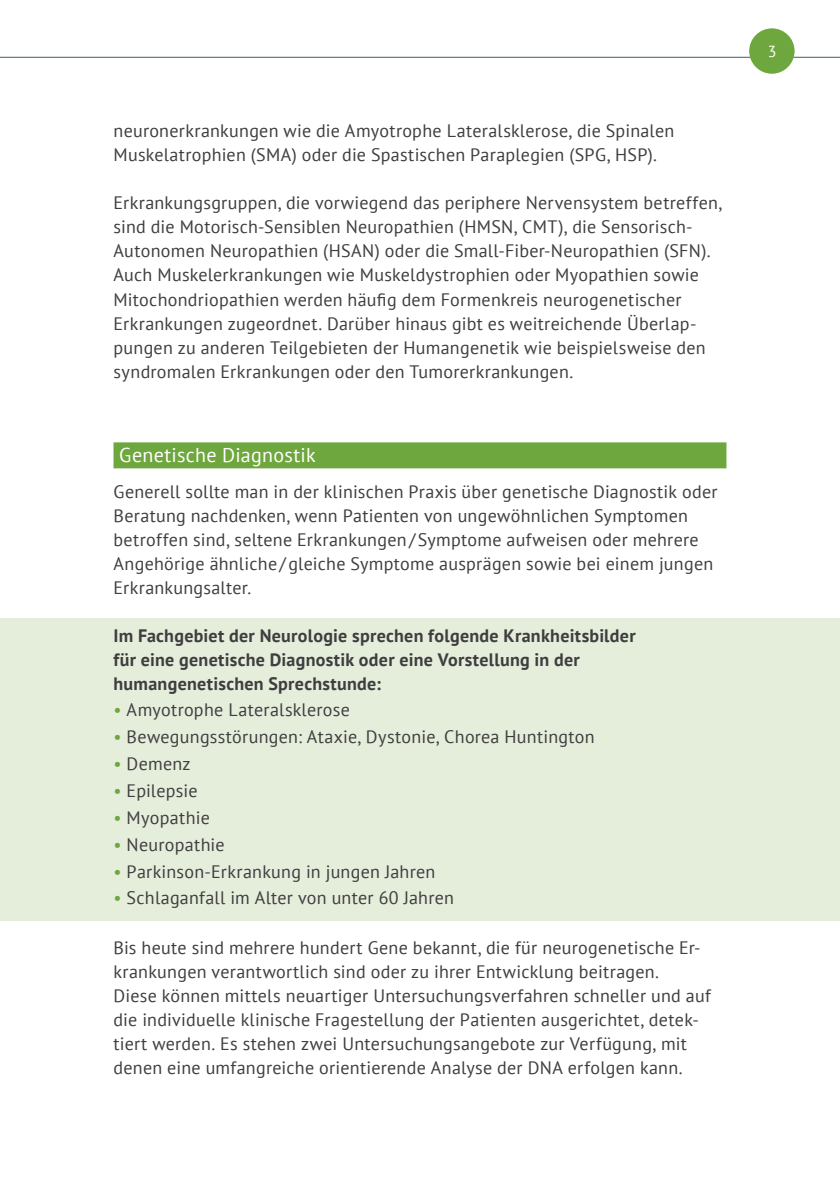
<style>
.page{position:relative;width:840px;height:1191px;background:#fff}
.page>*{position:absolute;margin:0;border:0;box-sizing:border-box;transform-origin:0 0}
.Headline{font:20px "PT Sans";letter-spacing:.015em;color:#fff}
.Fließtext{font:18px/24px "PT Sans";letter-spacing:.015em;color:#3e3e3f}
.Fließtext-2{font:700 18px/24px "PT Sans";letter-spacing:.015em;color:#3e3e3f}
.t1{font:16px "PT Sans";color:#fff}
.s1{color:#6fa73f}
</style>
<div class="page">
<div style="left:0;top:617px;width:839px;height:303px;background:#e5eddb"></div>
<hr style="left:0;top:57px;width:839px;height:1px;background:#375d6e">
<div style="left:113px;top:442px;width:613px;height:26px;background:#6fa73f"></div>
<div style="left:748px;top:28px;width:46px;height:46px;background:#6fa73f;border-radius:50%"></div>
<p class="Fließtext" style="left:113px;top:119px;width:562px">neuronerkrankungen wie die Amyotrophe Lateralsklerose, die Spinalen<br>Muskelatrophien (SMA) oder die Spastischen Paraplegien (SPG, HSP).</p>
<p class="Fließtext" style="left:113px;top:191px;width:609px">Erkrankungsgruppen, die vorwiegend das periphere Nervensystem betreffen, sind die Motorisch-Sensiblen Neuropathien (HMSN, CMT), die Sensorisch-Autonomen Neuropathien (HSAN) oder die Small-Fiber-Neuropathien (SFN).<br>Auch Muskelerkrankungen wie Muskeldystrophien oder Myopathien sowie Mitochondriopathien werden häufig dem Formenkreis neurogenetischer Erkrankungen zugeordnet. Darüber hinaus gibt es weitreichende Überlap&shy;pungen zu anderen Teilgebieten der Humangenetik wie beispielsweise den syndromalen Erkrankungen oder den Tumorerkrankungen.</p>
<p class="Headline" style="left:119px;top:442px;width:198px">Genetische Diagnostik</p>
<p class="Fließtext" style="left:113px;top:479px;width:605px">Generell sollte man in der klinischen Praxis über genetische Diagnostik oder Beratung nachdenken, wenn Patienten von ungewöhnlichen Symptomen betroffen sind, seltene Erkrankungen/ Symptome aufweisen oder mehrere Angehörige ähnliche / gleiche Symptome ausprägen sowie bei einem jungen Erkrankungsalter.</p>
<p class="Fließtext-2" style="left:113px;top:623px;width:523px">Im Fachgebiet der Neurologie sprechen folgende Krankheitsbilder für eine genetische Diagnostik oder eine Vorstellung in der humangenetischen Sprechstunde:</p>
<p class="Fließtext" style="left:113px;top:697px;width:238px"><span class="s1">•</span> Amyotrophe Lateralsklerose</p>
<p class="Fließtext" style="left:113px;top:724px;width:482px"><span class="s1">•</span> Bewegungsstörungen: Ataxie, Dystonie, Chorea Huntington</p>
<p class="Fließtext" style="left:113px;top:751px;width:79px"><span class="s1">•</span> Demenz</p>
<p class="Fließtext" style="left:113px;top:778px;width:85px"><span class="s1">•</span> Epilepsie</p>
<p class="Fließtext" style="left:113px;top:805px;width:98px"><span class="s1">•</span> Myopathie</p>
<p class="Fließtext" style="left:113px;top:832px;width:113px"><span class="s1">•</span> Neuropathie</p>
<p class="Fließtext" style="left:113px;top:858px;width:323px"><span class="s1">•</span> Parkinson-Erkrankung in jungen Jahren</p>
<p class="Fließtext" style="left:113px;top:885px;width:342px"><span class="s1">•</span> Schlaganfall im Alter von unter 60 Jahren</p>
<p class="Fließtext" style="left:113px;top:935px;width:598px">Bis heute sind mehrere hundert Gene bekannt, die für neurogenetische Er&shy;krankungen verantwortlich sind oder zu ihrer Entwicklung beitragen.<br>Diese können mittels neuartiger Untersuchungsverfahren schneller und auf die individuelle klinische Fragestellung der Patienten ausgerichtet, detek&shy;tiert werden. Es stehen zwei Untersuchungsangebote zur Verfügung, mit denen eine umfangreiche orientierende Analyse der DNA erfolgen kann.</p>
<p class="t1" style="left:767px;top:41px;width:10px">3</p>
</div>
